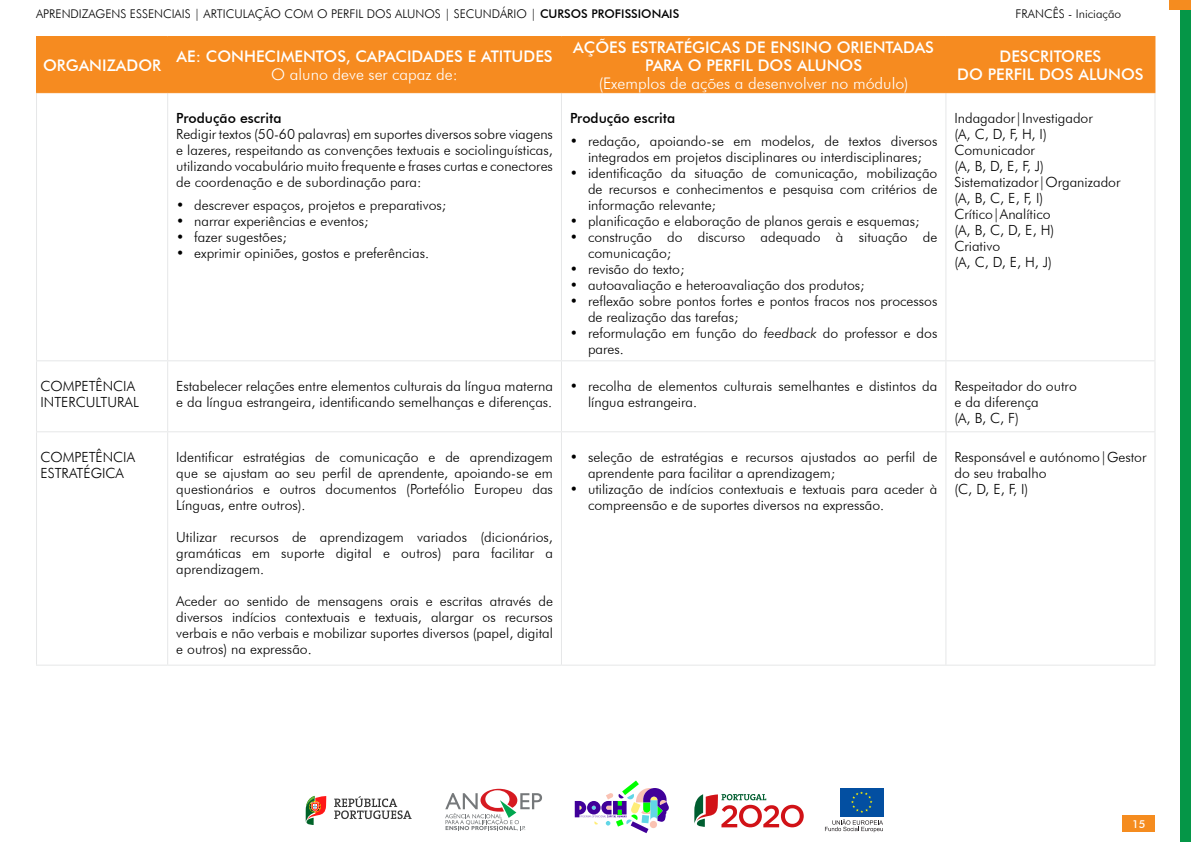
<style>
.page{position:relative;width:1191px;height:842px;background:#fff}
.page>*{position:absolute;margin:0;border:0;box-sizing:border-box;transform-origin:0 0}
.t1{font:500 16px/18px "Futura BT";color:#fff;text-align:center}
.t2{font:300 14px/16px "Futura BT";color:#000}
.t3{font:300 12px "Futura BT";color:#000}
.t4{font:500 11px "Futura BT";color:#fff}
.s1{font-weight:500}
.s2{font-weight:300}
.s3{font-style:italic}
</style>
<div class="page">
<div style="left:1180px;top:0;width:11px;height:842px;background:#059647"></div>
<div style="left:1169px;top:0;width:22px;height:10px;background:#f58c1f"></div>
<svg style="left:445px;top:789px;width:97px;height:42px"></svg>
<svg style="left:306px;top:796px;width:20px;height:29px"></svg>
<svg style="left:334px;top:796px;width:77px;height:23px"></svg>
<svg style="left:694px;top:794px;width:109px;height:33px"></svg>
<svg style="left:575px;top:780px;width:94px;height:53px"></svg>
<div style="left:839px;top:788px;width:44px;height:29px;background:#034fa1"></div>
<svg style="left:851px;top:791px;width:21px;height:22px"></svg>
<svg style="left:825px;top:819px;width:58px;height:13px"></svg>
<div style="left:1122px;top:815px;width:32px;height:17px;background:#f58c1f"></div>
<div style="left:37px;top:37px;width:1117px;height:55px;background:#f68b20"></div>
<hr style="left:36px;top:93px;width:1px;height:267px;background:#e6e7e8">
<hr style="left:167px;top:93px;width:1px;height:267px;background:#e6e7e8">
<hr style="left:561px;top:93px;width:1px;height:267px;background:#e6e7e8">
<hr style="left:945px;top:93px;width:1px;height:267px;background:#e6e7e8">
<hr style="left:1154px;top:93px;width:1px;height:267px;background:#e6e7e8">
<hr style="left:36px;top:360px;width:132px;height:1px;background:#e6e7e8">
<hr style="left:36px;top:361px;width:1px;height:70px;background:#e6e7e8">
<hr style="left:168px;top:360px;width:393px;height:1px;background:#e6e7e8">
<hr style="left:167px;top:361px;width:1px;height:70px;background:#e6e7e8">
<hr style="left:561px;top:360px;width:385px;height:1px;background:#e6e7e8">
<hr style="left:561px;top:361px;width:1px;height:70px;background:#e6e7e8">
<hr style="left:946px;top:360px;width:209px;height:1px;background:#e6e7e8">
<hr style="left:945px;top:361px;width:1px;height:70px;background:#e6e7e8">
<hr style="left:1154px;top:361px;width:1px;height:70px;background:#e6e7e8">
<hr style="left:36px;top:431px;width:132px;height:1px;background:#e6e7e8">
<hr style="left:36px;top:432px;width:1px;height:233px;background:#e6e7e8">
<hr style="left:168px;top:431px;width:393px;height:1px;background:#e6e7e8">
<hr style="left:167px;top:432px;width:1px;height:233px;background:#e6e7e8">
<hr style="left:561px;top:431px;width:385px;height:1px;background:#e6e7e8">
<hr style="left:561px;top:432px;width:1px;height:233px;background:#e6e7e8">
<hr style="left:946px;top:431px;width:209px;height:1px;background:#e6e7e8">
<hr style="left:945px;top:432px;width:1px;height:233px;background:#e6e7e8">
<hr style="left:1154px;top:432px;width:1px;height:233px;background:#e6e7e8">
<hr style="left:36px;top:665px;width:132px;height:1px;background:#e6e7e8">
<hr style="left:168px;top:665px;width:393px;height:1px;background:#e6e7e8">
<hr style="left:561px;top:665px;width:385px;height:1px;background:#e6e7e8">
<hr style="left:946px;top:665px;width:209px;height:1px;background:#e6e7e8">
<hr style="left:36px;top:36px;width:132px;height:1px;background:#f68b20">
<hr style="left:36px;top:37px;width:1px;height:55px;background:#f68b20">
<hr style="left:168px;top:36px;width:393px;height:1px;background:#f68b20">
<hr style="left:167px;top:37px;width:1px;height:55px;background:#f68b20">
<hr style="left:561px;top:36px;width:385px;height:1px;background:#f68b20">
<hr style="left:561px;top:37px;width:1px;height:55px;background:#f68b20">
<hr style="left:946px;top:36px;width:209px;height:1px;background:#f68b20">
<hr style="left:945px;top:37px;width:1px;height:55px;background:#f68b20">
<hr style="left:1154px;top:37px;width:1px;height:55px;background:#f68b20">
<hr style="left:36px;top:92px;width:132px;height:1px;background:#f68b20">
<hr style="left:168px;top:92px;width:393px;height:1px;background:#f68b20">
<hr style="left:561px;top:92px;width:385px;height:1px;background:#f68b20">
<hr style="left:946px;top:92px;width:209px;height:1px;background:#f68b20">
<p class="t3" style="left:36px;top:6px;width:645px">APRENDIZAGENS ESSENCIAIS | ARTICULAÇÃO COM O PERFIL DOS ALUNOS | SECUNDÁRIO | <span class="s1">CURSOS PROFISSIONAIS</span></p>
<p class="t3" style="left:1015px;top:6px;width:107px">FRANCÊS - Iniciação</p>
<p class="t1" style="left:43px;top:56px;width:120px">ORGANIZADOR</p>
<p class="t1" style="left:176px;top:47px;width:378px">AE: CONHECIMENTOS, CAPACIDADES E ATITUDES<br><span class="s2">O aluno deve ser capaz de:</span></p>
<p class="t1" style="left:573px;top:38px;width:362px">AÇÕES ESTRATÉGICAS DE ENSINO ORIENTADAS<br>PARA O PERFIL DOS ALUNOS<br><span class="s2">(Exemplos de ações a desenvolver no módulo)</span></p>
<p class="t1" style="left:957px;top:47px;width:188px">DESCRITORES<br>DO PERFIL DOS ALUNOS</p>
<p class="t2" style="left:176px;top:110px;width:378px"><span class="s1">Produção escrita<br></span>Redigir textos (50-60 palavras) em suportes diversos sobre viagens e lazeres, respeitando as convenções textuais e sociolinguísticas, utilizando vocabulário muito frequente e frases curtas e conectores de coordenação e de subordinação para:</p>
<p class="t2" style="left:194px;top:197px;width:253px">descrever espaços, projetos e preparativos; narrar experiências e eventos;<br>fazer sugestões;<br>exprimir opiniões, gostos e preferências.</p>
<p class="t2" style="left:954px;top:110px;width:168px">Indagador|Investigador<br>(A, C, D, F, H, I)<br>Comunicador<br>(A, B, D, E, F, J)<br>Sistematizador|Organizador (A, B, C, E, F, I)<br>Crítico|Analítico<br>(A, B, C, D, E, H)<br>Criativo<br>(A, C, D, E, H, J)</p>
<p class="t2" style="left:588px;top:107px;width:351px;line-height:23px;text-indent:-18px"><span class="s1">Produção escrita<br></span>redação, apoiando-se em modelos, de textos diversos</p>
<p class="t2" style="left:588px;top:149px;width:351px">integrados em projetos disciplinares ou interdisciplinares; identificação da situação de comunicação, mobilização de recursos e conhecimentos e pesquisa com critérios de informação relevante;<br>planificação e elaboração de planos gerais e esquemas; construção do discurso adequado à situação de comunicação;<br>revisão do texto;<br>autoavaliação e heteroavaliação dos produtos;<br>reflexão sobre pontos fortes e pontos fracos nos processos de realização das tarefas;<br>reformulação em função do <span class="s3">feedback</span> do professor e dos pares.</p>
<p class="t2" style="left:570px;top:133px;width:10px">•</p>
<p class="t2" style="left:570px;top:165px;width:10px">•</p>
<p class="t2" style="left:176px;top:197px;width:10px;text-align:justify">• • • •</p>
<p class="t2" style="left:570px;top:213px;width:10px">• •</p>
<p class="t2" style="left:570px;top:261px;width:10px;text-align:justify">• • •</p>
<p class="t2" style="left:570px;top:325px;width:10px">•</p>
<p class="t2" style="left:40px;top:378px;width:100px">COMPETÊNCIA<br>INTERCULTURAL</p>
<p class="t2" style="left:176px;top:378px;width:378px">Estabelecer relações entre elementos culturais da língua materna e da língua estrangeira, identificando semelhanças e diferenças.</p>
<p class="t2" style="left:588px;top:378px;width:351px">recolha de elementos culturais semelhantes e distintos da língua estrangeira.</p>
<p class="t2" style="left:570px;top:378px;width:10px">•</p>
<p class="t2" style="left:954px;top:378px;width:124px">Respeitador do outro e da diferença<br>(A, B, C, F)</p>
<p class="t2" style="left:40px;top:449px;width:96px">COMPETÊNCIA<br>ESTRATÉGICA</p>
<p class="t2" style="left:176px;top:449px;width:378px;text-align:justify">Identificar estratégias de comunicação e de aprendizagem que se ajustam ao seu perfil de aprendente, apoiando-se em questionários e outros documentos (Portefólio Europeu das Línguas, entre outros).</p>
<p class="t2" style="left:176px;top:529px;width:378px;text-align:justify">Utilizar recursos de aprendizagem variados (dicionários, gramáticas em suporte digital e outros) para facilitar a aprendizagem.</p>
<p class="t2" style="left:176px;top:593px;width:378px;text-align:justify">Aceder ao sentido de mensagens orais e escritas através de diversos indícios contextuais e textuais, alargar os recursos verbais e não verbais e mobilizar suportes diversos (papel, digital e outros) na expressão.</p>
<p class="t2" style="left:570px;top:449px;width:10px">•</p>
<p class="t2" style="left:570px;top:481px;width:10px">•</p>
<p class="t2" style="left:588px;top:449px;width:351px">seleção de estratégias e recursos ajustados ao perfil de aprendente para facilitar a aprendizagem;<br>utilização de indícios contextuais e textuais para aceder à compreensão e de suportes diversos na expressão.</p>
<p class="t2" style="left:954px;top:449px;width:193px">Responsável e autónomo|Gestor do seu trabalho<br>(C, D, E, F, I)</p>
<p class="t4" style="left:1132px;top:817px;width:7px">15</p>
</div>
